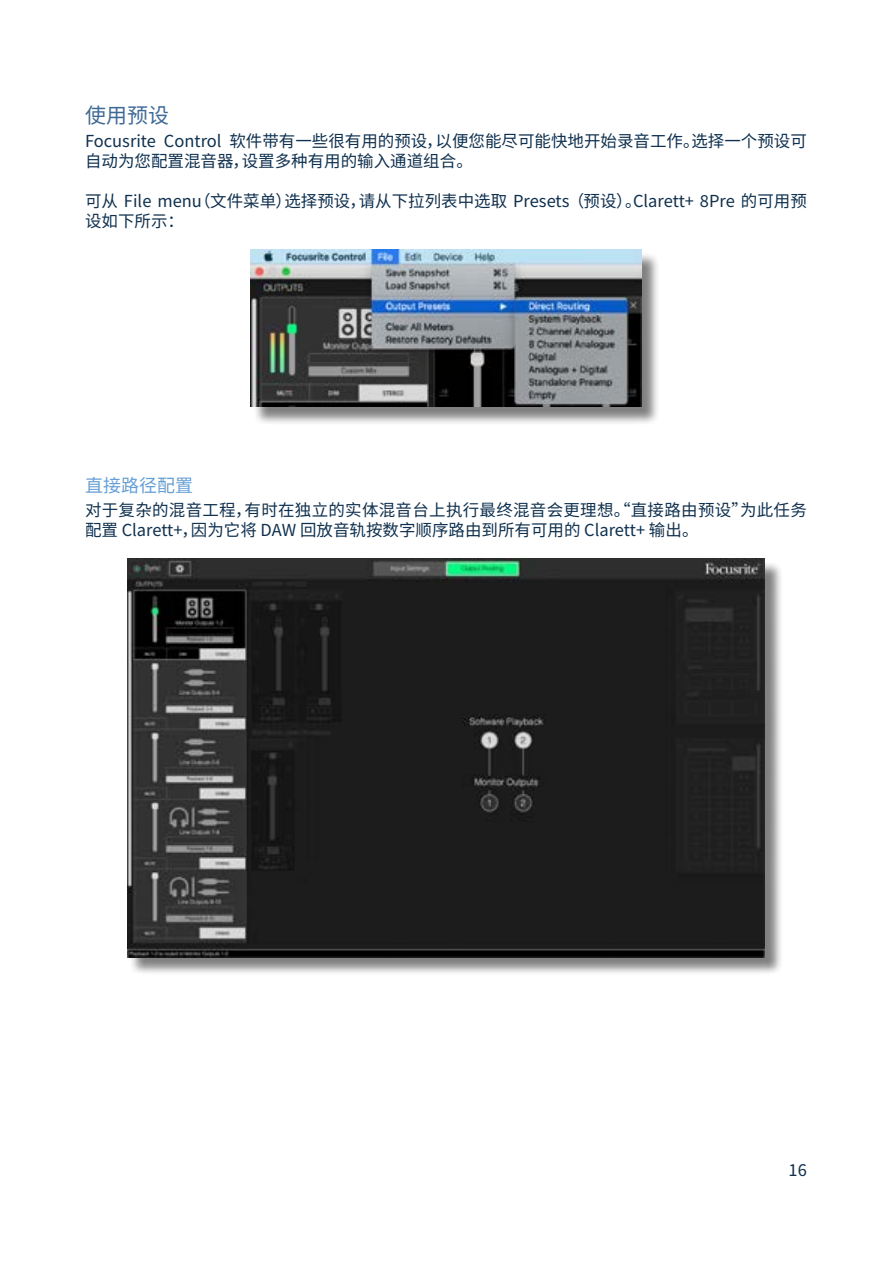
<style>
.page{position:relative;width:893px;height:1263px;background:#fff}
.page>*{position:absolute;margin:0;border:0;box-sizing:border-box;transform-origin:0 0}
.t1{font:21px "Noto Sans SC";color:#3f6a96}
.t2{font:18px "Noto Sans SC";color:#669fd5}
.t3{font:16.5px/19.8px "Noto Sans SC";color:#0f304e}
</style>
<div class="page">
<div style="left:253px;top:252px;width:407px;height:173px;background:#000;opacity:.5"></div>
<img style="left:251px;top:250px;width:390px;height:156px">
<div style="left:130px;top:561px;width:654px;height:414px;background:#000;opacity:.5"></div>
<img style="left:127px;top:559px;width:638px;height:398px">
<p class="t1" style="left:85px;top:103px;width:85px">使用预设</p>
<p class="t3" style="left:85px;top:132px;width:723px">Focusrite Control 软件带有一些很有用的预设，以便您能尽可能快地开始录音工作。选择一个预设可自动为您配置混音器，设置多种有用的输入通道组合。</p>
<p class="t3" style="left:85px;top:191px;width:723px">可从 File menu（文件菜单）选择预设，请从下拉列表中选取 Presets （预设）。Clarett+ 8Pre 的可用预设如下所示：</p>
<p class="t2" style="left:85px;top:475px;width:109px">直接路径配置</p>
<p class="t3" style="left:85px;top:500px;width:723px">对于复杂的混音工程，有时在独立的实体混音台上执行最终混音会更理想。“直接路由预设”为此任务配置 Clarett+，因为它将 DAW 回放音轨按数字顺序路由到所有可用的 Clarett+ 输出。</p>
<p class="t3" style="left:788px;top:1160px;width:20px">16</p>
</div>
